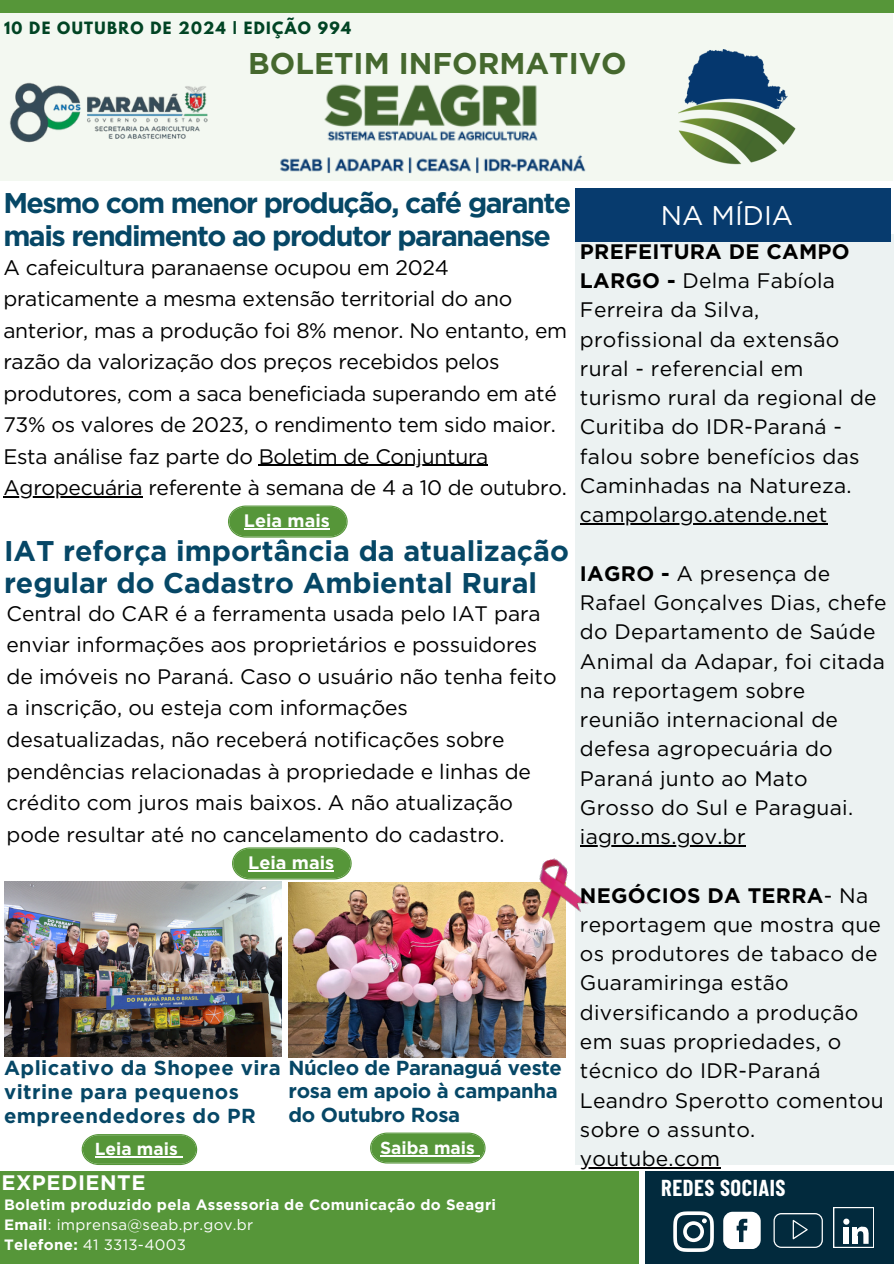
<style>
.page{position:relative;width:894px;height:1264px;background:#fff}
.page>*{position:absolute;margin:0;border:0;box-sizing:border-box;transform-origin:0 0}
.t1{font:700 30px "Gotham";color:#45682e}
.t2{font:700 28.5px/32.7px "Gotham";letter-spacing:-.05em;color:#064766}
.t3{font:700 28.5px/32.7px "Gotham";color:#064766}
.t4{font:27px "Gotham";color:#fff}
.t5{font:700 22.5px "Barlow Condensed";letter-spacing:.025em;color:#fff}
.t6{font:21px/31.5px "Gotham";letter-spacing:-.005em;color:#000}
.t7{font:21px/29.2px "Gotham";letter-spacing:.015em;color:#000}
.t8{font:700 21px "Gotham";letter-spacing:.025em;color:#fff}
.t9{font:700 20.25px/23.5px "Gotham";letter-spacing:-.015em;color:#064766}
.t10{font:700 20.25px/23.7px "Gotham";letter-spacing:.02em;color:#064766}
.t11{font:700 18px "Gotham";color:#fff}
.t12{font:700 17.4px "Gotham";color:#fff}
.t13{font:700 15px "Gotham";letter-spacing:.02em;color:#fff}
.t14{font:15px "Gotham";letter-spacing:.02em;color:#fff}
.t15{font:700 15px "League Spartan";letter-spacing:.09em;color:#014424}
.s1{font-weight:700}
</style>
<div class="page">
<div style="left:0;top:12px;width:892px;height:169px;background:#f3f8f1"></div>
<img style="left:678px;top:49px;width:118px;height:116px">
<div style="left:0;top:0;width:893px;height:12px;background:#569639"></div>
<div style="left:0;top:1170px;width:638px;height:93px;background:#569639"></div>
<div style="left:644px;top:1170px;width:249px;height:93px;background:#022a3d"></div>
<svg style="left:673px;top:1211px;width:40px;height:40px"></svg>
<svg style="left:723px;top:1211px;width:38px;height:38px"></svg>
<img style="left:9px;top:82px;width:199px;height:61px">
<svg style="left:773px;top:1207px;width:100px;height:41px"></svg>
<div style="left:575px;top:234px;width:318px;height:930px;background:#ecf2f2"></div>
<div style="left:575px;top:188px;width:315px;height:53px;background:#073b6e"></div>
<img style="left:280px;top:84px;width:306px;height:89px">
<img style="left:4px;top:881px;width:277px;height:175px">
<svg style="left:228px;top:505px;width:120px;height:32px;background:#69a250"></svg>
<svg style="left:232px;top:847px;width:120px;height:32px;background:#69a24f"></svg>
<img style="left:288px;top:882px;width:277px;height:175px">
<img style="left:527px;top:858px;width:62px;height:64px">
<hr style="left:579px;top:523px;width:248px;height:1px;background:#000">
<hr style="left:579px;top:845px;width:166px;height:1px;background:#000">
<hr style="left:579px;top:1167px;width:141px;height:1px;background:#000">
<hr style="left:259px;top:465px;width:229px;height:1px;background:#000">
<hr style="left:3px;top:496px;width:139px;height:1px;background:#000">
<hr style="left:244px;top:528px;width:86px;height:1px;background:#fff">
<hr style="left:248px;top:870px;width:86px;height:1px;background:#fff">
<svg style="left:81px;top:1134px;width:116px;height:30px;background:#6ba351"></svg>
<svg style="left:370px;top:1132px;width:116px;height:31px;background:#6fa557"></svg>
<h2 class="t15" style="left:4px;top:20px;width:348px">10 DE OUTUBRO DE 2024 | EDIÇÃO 994</h2>
<h6 class="t1" style="left:248px;top:45px;width:380px">BOLETIM INFORMATIVO</h6>
<p class="t2" style="left:3px;top:186px;width:569px">Mesmo com menor produção, café garante mais rendimento ao produtor paranaense</p>
<h5 class="t6" style="left:3px;top:251px;width:565px">A cafeicultura paranaense ocupou em 2024 praticamente a mesma extensão territorial do ano anterior, mas a produção foi 8% menor. No entanto, em razão da valorização dos preços recebidos pelos produtores, com a saca beneficiada superando em até 73% os valores de 2023, o rendimento tem sido maior.<br>Esta análise faz parte do Boletim de Conjuntura</h5>
<p class="t6" style="left:3px;top:472px;width:565px">Agropecuária referente à semana de 4 a 10 de outubro.</p>
<p class="t11" style="left:244px;top:510px;width:87px">Leia mais</p>
<p class="t3" style="left:4px;top:534px;width:566px">IAT reforça importância da atualização regular do Cadastro Ambiental Rural</p>
<p class="t6" style="left:7px;top:597px;width:551px">Central do CAR é a ferramenta usada pelo IAT para enviar informações aos proprietários e possuidores de imóveis no Paraná. Caso o usuário não tenha feito a inscrição, ou esteja com informações desatualizadas, não receberá notificações sobre pendências relacionadas à propriedade e linhas de crédito com juros mais baixos. A não atualização pode resultar até no cancelamento do cadastro.</p>
<h4 class="t11" style="left:248px;top:851px;width:87px">Leia mais</h4>
<h3 class="t9" style="left:288px;top:1055px;width:275px;text-indent:-284px">Aplicativo da Shopee vira Núcleo de Paranaguá veste rosa em apoio à campanha do Outubro Rosa</h3>
<p class="t10" style="left:4px;top:1079px;width:253px">vitrine para pequenos empreendedores do PR</p>
<p class="t12" style="left:95px;top:1138px;width:84px">Leia mais</p>
<p class="t12" style="left:380px;top:1137px;width:96px">Saiba mais</p>
<h6 class="t4" style="left:660px;top:199px;width:134px">NA MÍDIA</h6>
<p class="t7" style="left:579px;top:237px;width:298px"><span class="s1">PREFEITURA DE CAMPO<br>LARGO -</span> Delma Fabíola<br>Ferreira da Silva, profissional da extensão rural - referencial em turismo rural da regional de<br>Curitiba do IDR-Paraná - falou sobre benefícios das<br>Caminhadas na Natureza.</p>
<p class="t7" style="left:579px;top:500px;width:249px">campolargo.atende.net</p>
<p class="t7" style="left:579px;top:558px;width:308px"><span class="s1">IAGRO -</span> A presença de<br>Rafael Gonçalves Dias, chefe do Departamento de Saúde<br>Animal da Adapar, foi citada na reportagem sobre reunião internacional de defesa agropecuária do<br>Paraná junto ao Mato<br>Grosso do Sul e Paraguai.</p>
<p class="t7" style="left:579px;top:822px;width:167px">iagro.ms.gov.br</p>
<p class="t7" style="left:579px;top:880px;width:305px"><span class="s1">NEGÓCIOS DA TERRA</span>- Na reportagem que mostra que os produtores de tabaco de<br>Guaramiringa estão diversificando a produção em suas propriedades, o técnico do IDR-Paraná<br>Leandro Sperotto comentou sobre o assunto.</p>
<p class="t7" style="left:579px;top:1143px;width:141px">youtube.com</p>
<h6 class="t8" style="left:2px;top:1169px;width:145px">EXPEDIENTE</h6>
<p class="t5" style="left:661px;top:1173px;width:126px">REDES SOCIAIS</p>
<h6 class="t13" style="left:4px;top:1195px;width:493px">Boletim produzido pela Assessoria de Comunicação do Seagri</h6>
<p class="t14" style="left:4px;top:1215px;width:250px"><span class="s1">Email</span>: imprensa@seab.pr.gov.br</p>
<p class="t14" style="left:4px;top:1235px;width:183px"><span class="s1">Telefone:</span> 41 3313-4003</p>
<p class="t5" style="left:652px;top:1176px;width:126px">REDES SOCIAIS</p>
</div>
